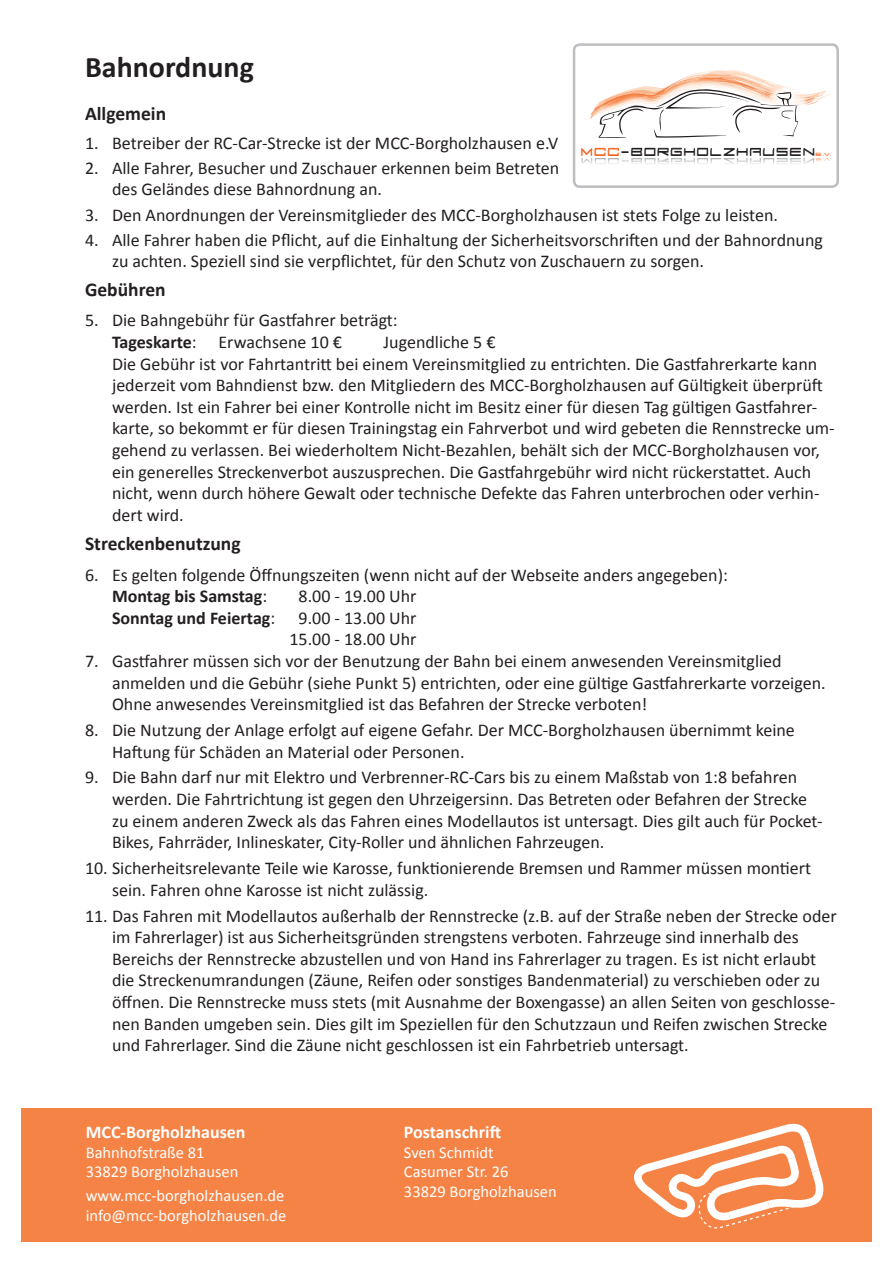
<style>
.page{position:relative;width:893px;height:1263px;background:#fff}
.page>*{position:absolute;margin:0;border:0;box-sizing:border-box;transform-origin:0 0}
.t1{font:700 30px "Calibri";color:#231f20}
.t2{font:20.4px "FLATS";color:#231f20;scale:.77 1}
.t3{font:700 19.5px "Calibri";color:#231f20}
.t4{font:18px/21.6px "Calibri";color:#231f20}
.t5{font:700 18px "Calibri";color:#fff}
.t6{font:700 18px "Calibri";color:#231f20}
.t7{font:16.5px/19.8px "Calibri";color:#fff}
.t8{font:7.8px "FLATS";color:#f36421}
.s1{font-weight:700}
.s2{color:#f36421}
.s3{font-weight:400}
</style>
<div class="page">
<div style="left:21px;top:1108px;width:851px;height:134px;background:#f58345"></div>
<div style="left:573px;top:43px;width:266px;height:145px;border:2px solid #bcbdc0;border-radius:6px"></div>
<img style="left:581px;top:158px;width:233px;height:6px">
<img style="left:589px;top:118px;width:212px;height:30px">
<img style="left:590px;top:148px;width:29px;height:2px">
<img style="left:631px;top:148px;width:176px;height:2px">
<svg style="left:590px;top:70px;width:240px;height:68px"></svg>
<svg style="left:634px;top:1123px;width:190px;height:106px"></svg>
<h1 class="t1" style="left:85px;top:45px;width:170px">Bahnordnung</h1>
<p class="t3" style="left:85px;top:99px;width:83px">Allgemein</p>
<p class="t4" style="left:85px;top:132px;width:475px">1. Betreiber der RC-Car-Strecke ist der MCC-Borgholzhausen e.V</p>
<p class="t4" style="left:112px;top:157px;width:449px;line-height:21px;text-indent:-27px">2. Alle Fahrer, Besucher und Zuschauer erkennen beim Betreten des Geländes diese Bahnordnung an.</p>
<p class="t4" style="left:85px;top:203px;width:695px">3. Den Anordnungen der Vereinsmitglieder des MCC-Borgholzhausen ist stets Folge zu leisten.</p>
<p class="t4" style="left:112px;top:229px;width:712px;line-height:21px;text-indent:-27px">4. Alle Fahrer haben die Pflicht, auf die Einhaltung der Sicherheitsvorschriften und der Bahnordnung zu achten. Speziell sind sie verpflichtet, für den Schutz von Zuschauern zu sorgen.</p>
<p class="t3" style="left:85px;top:276px;width:82px">Gebühren</p>
<p class="t4" style="left:112px;top:309px;width:287px;text-indent:-27px">5. Die Bahngebühr für Gastfahrer beträgt:<br><span class="s1">Tageskarte</span>: Erwachsene 10 €</p>
<p class="t2" style="left:580px;top:137px;width:307px"><span class="s2">MCC</span>-BORGHOLZHAUSEN</p>
<p class="t8" style="left:815px;top:149px;width:19px">E .V.</p>
<p class="t4" style="left:112px;top:331px;width:724px;text-indent:271px">Jugendliche 5 €<br>Die Gebühr ist vor Fahrtantritt bei einem Vereinsmitglied zu entrichten. Die Gastfahrerkarte kann jederzeit vom Bahndienst bzw. den Mitgliedern des MCC-Borgholzhausen auf Gültigkeit überprüft werden. Ist ein Fahrer bei einer Kontrolle nicht im Besitz einer für diesen Tag gültigen Gastfahrer&shy;karte, so bekommt er für diesen Trainingstag ein Fahrverbot und wird gebeten die Rennstrecke um&shy;gehend zu verlassen. Bei wiederholtem Nicht-Bezahlen, behält sich der MCC-Borgholzhausen vor, ein generelles Streckenverbot auszusprechen. Die Gastfahrgebühr wird nicht rückerstattet. Auch nicht, wenn durch höhere Gewalt oder technische Defekte das Fahren unterbrochen oder verhin&shy;dert wird.</p>
<p class="t3" style="left:85px;top:530px;width:157px">Streckenbenutzung</p>
<p class="t4" style="left:112px;top:563px;width:617px;text-indent:-27px">6. Es gelten folgende Öffnungszeiten (wenn nicht auf der Webseite anders angegeben):<br><span class="s1">Montag bis Samstag</span>:</p>
<p class="t4" style="left:299px;top:585px;width:119px">8.00 - 19.00 Uhr</p>
<p class="t6" style="left:112px;top:605px;width:165px">Sonntag und Feiertag<span class="s3">:</span></p>
<p class="t4" style="left:289px;top:606px;width:129px;text-align:center">9.00 - 13.00 Uhr<br>15.00 - 18.00 Uhr</p>
<p class="t4" style="left:112px;top:650px;width:715px;text-indent:-27px">7. Gastfahrer müssen sich vor der Benutzung der Bahn bei einem anwesenden Vereinsmitglied anmelden und die Gebühr (siehe Punkt 5) entrichten, oder eine gültige Gastfahrerkarte vorzeigen.<br>Ohne anwesendes Vereinsmitglied ist das Befahren der Strecke verboten!</p>
<p class="t4" style="left:112px;top:719px;width:684px;text-indent:-27px">8. Die Nutzung der Anlage erfolgt auf eigene Gefahr. Der MCC-Borgholzhausen übernimmt keine<br>Haftung für Schäden an Material oder Personen.</p>
<p class="t4" style="left:112px;top:766px;width:712px;text-indent:-27px">9. Die Bahn darf nur mit Elektro und Verbrenner-RC-Cars bis zu einem Maßstab von 1:8 befahren werden. Die Fahrtrichtung ist gegen den Uhrzeigersinn. Das Betreten oder Befahren der Strecke zu einem anderen Zweck als das Fahren eines Modellautos ist untersagt. Dies gilt auch für Pocket-Bikes, Fahrräder, Inlineskater, City-Roller und ähnlichen Fahrzeugen.</p>
<p class="t4" style="left:112px;top:857px;width:701px;text-indent:-27px">10. Sicherheitsrelevante Teile wie Karosse, funktionierende Bremsen und Rammer müssen montiert sein. Fahren ohne Karosse ist nicht zulässig.</p>
<p class="t4" style="left:112px;top:904px;width:726px;text-indent:-27px">11. Das Fahren mit Modellautos außerhalb der Rennstrecke (z.B. auf der Straße neben der Strecke oder im Fahrerlager) ist aus Sicherheitsgründen strengstens verboten. Fahrzeuge sind innerhalb des Bereichs der Rennstrecke abzustellen und von Hand ins Fahrerlager zu tragen. Es ist nicht erlaubt die Streckenumrandungen (Zäune, Reifen oder sonstiges Bandenmaterial) zu verschieben oder zu öffnen. Die Rennstrecke muss stets (mit Ausnahme der Boxengasse) an allen Seiten von geschlosse&shy;nen Banden umgeben sein. Dies gilt im Speziellen für den Schutzzaun und Reifen zwischen Strecke und Fahrerlager. Sind die Zäune nicht geschlossen ist ein Fahrbetrieb untersagt.</p>
<p class="t5" style="left:86px;top:1119px;width:161px">MCC-Borgholzhausen</p>
<p class="t7" style="left:86px;top:1142px;width:154px">Bahnhofstraße 81<br>33829 Borgholzhausen</p>
<p class="t7" style="left:86px;top:1185px;width:202px">www.mcc-borgholzhausen.de info@mcc-borgholzhausen.de</p>
<p class="t5" style="left:404px;top:1119px;width:99px">Postanschrift</p>
<p class="t7" style="left:404px;top:1142px;width:154px">Sven Schmidt<br>Casumer Str. 26<br>33829 Borgholzhausen</p>
</div>
